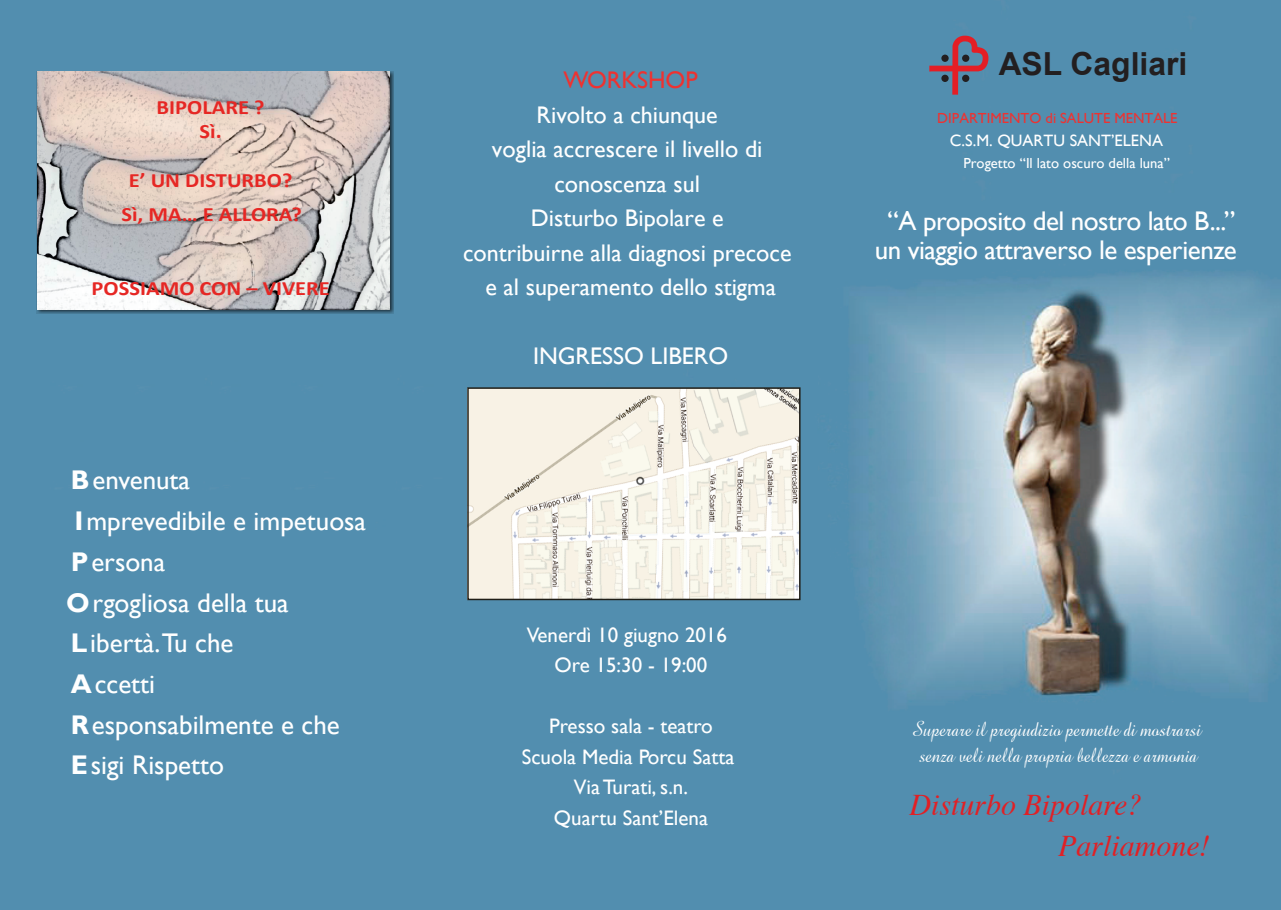
<style>
.page{position:relative;width:1281px;height:910px;background:#fff}
.page>*{position:absolute;margin:0;border:0;box-sizing:border-box;transform-origin:0 0}
.t1{font:700 31.8px "Arial";color:#231f20}
.t2{font:italic 30px/41.1px "Times";color:#e12025}
.t3{font:27px "Gill Sans";color:#fff}
.t4{font:27px/28.2px "Gill Sans";letter-spacing:-.02em;color:#fff;text-align:center}
.t5{font:24px/34.5px "Gill Sans";color:#fff;text-align:center}
.t6{font:24px "Gill Sans";color:#ee3231}
.t7{font:22.2px/26.5px "Amaze Normal";color:#fff;text-align:center;scale:.85 1}
.t8{font:21px/30.5px "Gill Sans";color:#fff;text-align:center}
.t9{font:700 20.4px/24.5px "Calibri";color:#e62724;text-align:center;scale:1.1 1}
.t10{font:16.5px "Gill Sans";color:#fff}
.t11{font:14.55px "Gill Sans";color:#fff}
.t12{font:14.55px "Gill Sans";color:#ee3231}
.s1{font-weight:700}
</style>
<div class="page">
<img style="left:0;top:0;width:1279px;height:910px">
<img style="left:470px;top:390px;width:327px;height:207px">
<div style="left:467px;top:387px;width:333px;height:213px;border:2px solid #201e17"></div>
<svg style="left:929px;top:36px;width:59px;height:59px;background:#746c85"></svg>
<svg style="left:37px;top:71px;width:357px;height:243px;background:#5b7787"></svg>
<svg style="left:37px;top:72px;width:352px;height:237px;background:#cdc3bf"></svg>
<p class="t9" style="left:157px;top:94px;width:100px">BIPOLARE ?<br>Sì.</p>
<p class="t9" style="left:121px;top:163px;width:166px;line-height:34.5px">E’ UN DISTURBO?<br>Sì, MA… E ALLORA?</p>
<p class="t9" style="left:92px;top:276px;width:218px">POSSIAMO CON – VIVERE</p>
<p class="t3" style="left:71px;top:465px;width:121px"><span class="s1">B</span>envenuta</p>
<p class="t3" style="left:75px;top:505px;width:293px"><span class="s1">I</span>mprevedibile e impetuosa</p>
<p class="t3" style="left:71px;top:546px;width:96px"><span class="s1">P</span>ersona</p>
<p class="t3" style="left:66px;top:587px;width:224px"><span class="s1">O</span>rgogliosa della tua</p>
<p class="t3" style="left:71px;top:627px;width:164px"><span class="s1">L</span>ibertà.Tu che</p>
<p class="t3" style="left:71px;top:668px;width:86px"><span class="s1">A</span>ccetti</p>
<p class="t3" style="left:71px;top:709px;width:270px"><span class="s1">R</span>esponsabilmente e che</p>
<p class="t3" style="left:71px;top:750px;width:155px"><span class="s1">E</span>sigi Rispetto</p>
<p class="t6" style="left:563px;top:66px;width:136px">WORKSHOP</p>
<p class="t5" style="left:463px;top:98px;width:330px">Rivolto a chiunque<br>voglia accrescere il livello di conoscenza sul<br>Disturbo Bipolare e<br>contribuirne alla diagnosi precoce e al superamento dello stigma</p>
<p class="t5" style="left:533px;top:339px;width:197px">INGRESSO LIBERO</p>
<h1 class="t1" style="left:998px;top:46px;width:190px">ASL Cagliari</h1>
<p class="t12" style="left:937px;top:109px;width:242px">DIPARTIMENTO di SALUTE MENTALE</p>
<p class="t10" style="left:949px;top:131px;width:214px">C.S.M. QUARTU SANT’ELENA</p>
<p class="t11" style="left:963px;top:154px;width:208px">Progetto “Il lato oscuro della luna”</p>
<p class="t4" style="left:874px;top:208px;width:363px">“A proposito del nostro lato B...” un viaggio attraverso le esperienze</p>
<p class="t8" style="left:526px;top:620px;width:201px">Venerdì 10 giugno 2016<br>Ore 15:30 - 19:00</p>
<p class="t8" style="left:521px;top:711px;width:214px">Presso sala - teatro<br>Scuola Media Porcu Satta<br>ViaTurati, s.n.<br>Quartu Sant’Elena</p>
<p class="t7" style="left:910px;top:715px;width:343px">Superare il pregiudizio permette di mostrarsi senza veli nella propria bellezza e armonia</p>
<p class="t2" style="left:1057px;top:783px;width:153px;text-indent:-149px">Disturbo Bipolare?<br>Parliamone!</p>
</div>
